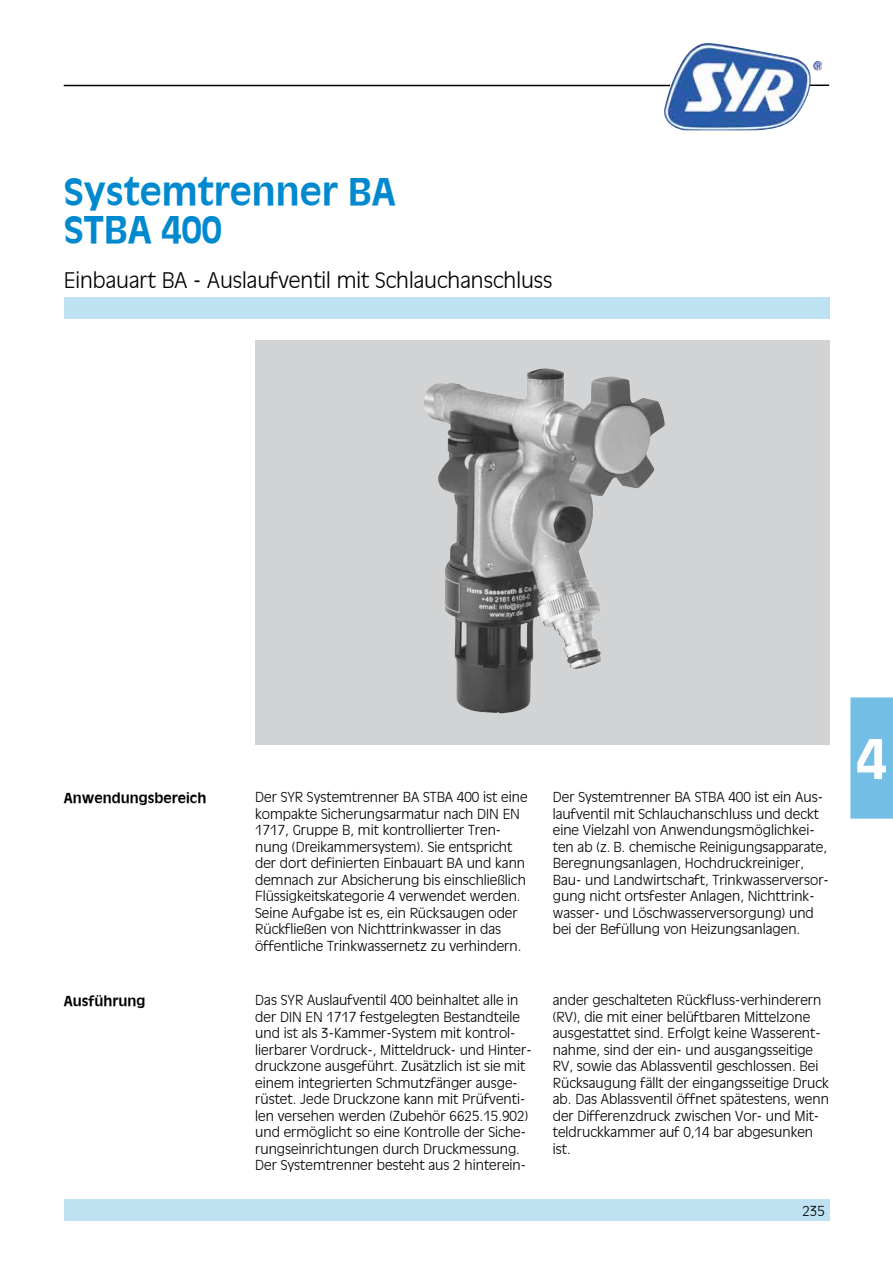
<style>
.page{position:relative;width:893px;height:1263px;background:#fff}
.page>*{position:absolute;margin:0;border:0;box-sizing:border-box;transform-origin:0 0}
.t1{font:700 54px "Ant Oliv";color:#fff}
.t2{font:700 36px/37.5px "Ant Oliv";color:#0089cf}
.t3{font:300 21px "Ant Oliv";color:#000}
.t4{font:300 13.5px/16.5px "Ant Oliv";color:#000}
.t5{font:700 13.5px "Ant Oliv";color:#000}
</style>
<div class="page">
<div style="left:64px;top:298px;width:765px;height:21px;background:#bfe2f3"></div>
<div style="left:64px;top:1199px;width:765px;height:21px;background:#bfe2f3"></div>
<img style="left:663px;top:43px;width:159px;height:87px">
<hr style="left:64px;top:85px;width:606px;height:1px;background:#000">
<svg style="left:810px;top:85px;width:19px;height:1px"></svg>
<svg style="left:255px;top:340px;width:574px;height:405px;background:#c1c3c3"></svg>
<img style="left:431px;top:368px;width:112px;height:31px">
<div style="left:850px;top:697px;width:43px;height:122px;background:#73bee5"></div>
<h2 class="t2" style="left:64px;top:172px;width:333px">Systemtrenner BA<br>STBA 400</h2>
<h3 class="t3" style="left:64px;top:268px;width:490px">Einbauart BA - Auslaufventil mit Schlauchanschluss</h3>
<p class="t5" style="left:64px;top:789px;width:144px">Anwendungsbereich</p>
<p class="t4" style="left:255px;top:789px;width:274px">Der SYR Systemtrenner BA STBA 400 ist eine kompakte Sicherungsarmatur nach DIN EN 1717, Gruppe B, mit kontrollierter Tren&shy;nung (Dreikammersystem). Sie entspricht der dort definierten Einbauart BA und kann demnach zur Absicherung bis einschließlich Flüssigkeitskategorie 4 verwendet werden.<br>Seine Aufgabe ist es, ein Rücksaugen oder Rückfließen von Nichttrinkwasser in das öffentliche Trinkwassernetz zu verhindern.</p>
<p class="t4" style="left:553px;top:788px;width:277px">Der Systemtrenner BA STBA 400 ist ein Aus&shy;laufventil mit Schlauchanschluss und deckt eine Vielzahl von Anwendungsmöglichkei&shy;ten ab (z. B. chemische Reinigungsapparate, Beregnungsanlagen, Hochdruckreiniger, Bau- und Landwirtschaft, Trinkwasserversor&shy;gung nicht ortsfester Anlagen, Nichttrink&shy;wasser- und Löschwasserversorgung) und bei der Befüllung von Heizungsanlagen.</p>
<p class="t5" style="left:64px;top:992px;width:83px">Ausführung</p>
<p class="t4" style="left:553px;top:992px;width:278px">ander geschalteten Rückfluss-verhinderern (RV), die mit einer belüftbaren Mittelzone ausgestattet sind. Erfolgt keine Wasserent&shy;nahme, sind der ein- und ausgangsseitige RV, sowie das Ablassventil geschlossen. Bei Rücksaugung fällt der eingangsseitige Druck ab. Das Ablassventil öffnet spätestens, wenn der Differenzdruck zwischen Vor- und Mit&shy;teldruckkammer auf 0,14 bar abgesunken ist.</p>
<p class="t4" style="left:255px;top:992px;width:278px">Das SYR Auslaufventil 400 beinhaltet alle in der DIN EN 1717 festgelegten Bestandteile und ist als 3-Kammer-System mit kontrol&shy;lierbarer Vordruck-, Mitteldruck- und Hinter&shy;druckzone ausgeführt. Zusätzlich ist sie mit einem integrierten Schmutzfänger ausge&shy;rüstet. Jede Druckzone kann mit Prüfventi&shy;len versehen werden (Zubehör 6625.15.902) und ermöglicht so eine Kontrolle der Siche&shy;rungseinrichtungen durch Druckmessung.<br>Der Systemtrenner besteht aus 2 hinterein-</p>
<p class="t4" style="left:802px;top:1203px;width:24px">235</p>
<h1 class="t1" style="left:857px;top:726px;width:32px">4</h1>
</div>
